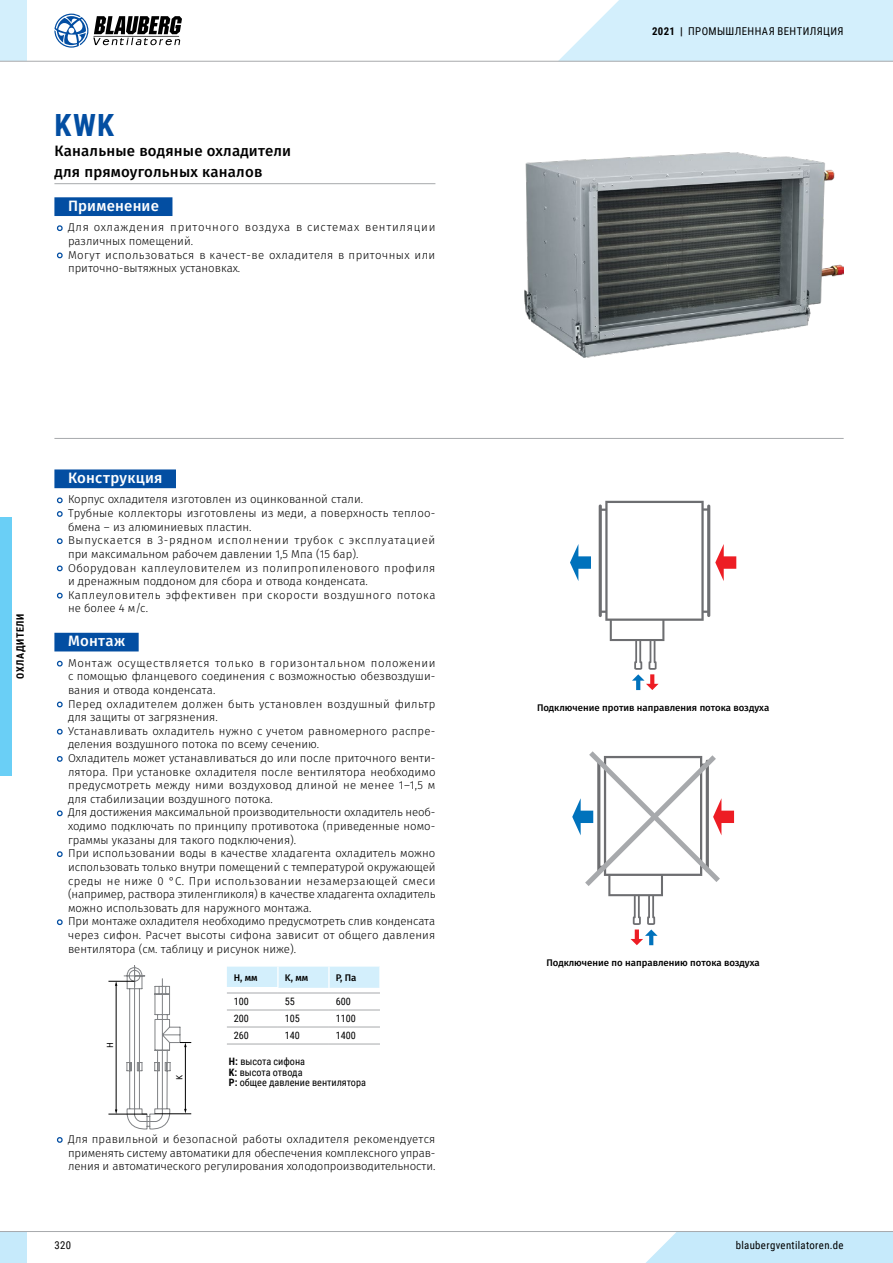
<style>
.page{position:relative;width:893px;height:1263px;background:#fff}
.page>*{position:absolute;margin:0;border:0;box-sizing:border-box;transform-origin:0 0}
.t1{font:700 30.6px "Roboto Condensed";color:#034ea2}
.t2{font:500 15px/20.4px "Fira Sans";letter-spacing:.015em;color:#000}
.t3{font:500 15px "Fira Sans";letter-spacing:.01em;color:#fff}
.t4{font:300 11.4px/13.6px "Fira Sans";color:#000}
.t5{font:300 11.4px/13.6px "Fira Sans";letter-spacing:.04em;color:#000}
.t6{font:10.8px "Roboto Condensed";letter-spacing:.035em;color:#000}
.t7{font:10.2px/10.5px "Roboto Condensed";color:#000}
.t8{font:700 10.2px "Roboto Condensed";letter-spacing:.055em;color:#000}
.t9{font:500 9.6px "Fira Sans";color:#000}
.t10{font:9px "Fira Sans";color:#000;scale:.95 1}
.s1{font-weight:700}
</style>
<div class="page">
<div style="left:0;top:517px;width:12px;height:259px;background:#6acff6"></div>
<img style="left:525px;top:153px;width:319px;height:205px">
<hr style="left:54px;top:183px;width:381px;height:1px;background:#a7a9ac">
<div style="left:54px;top:197px;width:118px;height:19px;background:#034ea2"></div>
<svg style="left:56px;top:225px;width:7px;height:7px"></svg>
<svg style="left:56px;top:252px;width:7px;height:7px"></svg>
<div style="left:54px;top:469px;width:122px;height:19px;background:#034ea2"></div>
<div style="left:54px;top:633px;width:85px;height:18px;background:#034ea2"></div>
<svg style="left:56px;top:497px;width:7px;height:7px"></svg>
<svg style="left:57px;top:511px;width:6px;height:6px"></svg>
<svg style="left:56px;top:538px;width:7px;height:6px"></svg>
<svg style="left:56px;top:565px;width:7px;height:7px"></svg>
<svg style="left:56px;top:592px;width:7px;height:7px"></svg>
<svg style="left:56px;top:660px;width:7px;height:7px"></svg>
<svg style="left:56px;top:701px;width:7px;height:7px"></svg>
<svg style="left:56px;top:728px;width:7px;height:7px"></svg>
<svg style="left:56px;top:756px;width:7px;height:6px"></svg>
<svg style="left:56px;top:810px;width:7px;height:7px"></svg>
<svg style="left:56px;top:851px;width:7px;height:6px"></svg>
<svg style="left:56px;top:919px;width:7px;height:7px"></svg>
<svg style="left:56px;top:1137px;width:7px;height:6px"></svg>
<svg style="left:108px;top:965px;width:83px;height:164px"></svg>
<svg style="left:227px;top:967px;width:153px;height:77px"></svg>
<hr style="left:227px;top:1010px;width:51px;height:1px;background:#a7a9ac">
<hr style="left:278px;top:1010px;width:51px;height:1px;background:#a7a9ac">
<hr style="left:329px;top:1010px;width:51px;height:1px;background:#a7a9ac">
<hr style="left:227px;top:1027px;width:51px;height:1px;background:#a7a9ac">
<hr style="left:278px;top:1027px;width:51px;height:1px;background:#a7a9ac">
<hr style="left:329px;top:1027px;width:51px;height:1px;background:#a7a9ac">
<hr style="left:379px;top:967px;width:2px;height:21px;background:#fff">
<hr style="left:328px;top:967px;width:2px;height:21px;background:#fff">
<hr style="left:277px;top:967px;width:2px;height:21px;background:#fff">
<hr style="left:227px;top:993px;width:51px;height:1px;background:#a7a9ac">
<hr style="left:278px;top:993px;width:51px;height:1px;background:#a7a9ac">
<hr style="left:329px;top:993px;width:51px;height:1px;background:#a7a9ac">
<hr style="left:227px;top:1044px;width:51px;height:1px;background:#a7a9ac">
<hr style="left:278px;top:1044px;width:51px;height:1px;background:#a7a9ac">
<hr style="left:329px;top:1044px;width:51px;height:1px;background:#a7a9ac">
<hr style="left:54px;top:438px;width:790px;height:1px;background:#a7a9ac">
<svg style="left:570px;top:544px;width:21px;height:37px"></svg>
<svg style="left:599px;top:501px;width:137px;height:189px"></svg>
<svg style="left:572px;top:751px;width:162px;height:194px"></svg>
<div style="left:646px;top:1232px;width:247px;height:31px;background:#c6eafb"></div>
<div style="left:0;top:1231px;width:27px;height:32px;background:#c6eafb"></div>
<hr style="left:0;top:1231px;width:893px;height:1px;background:#a7a9ac">
<div style="left:0;top:0;width:27px;height:61px;background:#d3effc"></div>
<hr style="left:0;top:61px;width:893px;height:1px;background:#a7a9ac">
<svg style="left:558px;top:0;width:335px;height:62px;background:#d6effa"></svg>
<svg style="left:54px;top:14px;width:128px;height:34px"></svg>
<h1 class="t1" style="left:54px;top:104px;width:61px">KWK</h1>
<h2 class="t2" style="left:54px;top:142px;width:238px">Канальные водяные охладители для прямоугольных каналов</h2>
<h2 class="t3" style="left:68px;top:195px;width:92px">Применение</h2>
<p class="t5" style="left:68px;top:221px;width:369px">Для охлаждения приточного воздуха в системах вентиляции различных помещений.<br>Могут использоваться в качест‑ве охладителя в приточных или приточно-вытяжных установках.</p>
<p class="t6" style="left:652px;top:23px;width:193px"><span class="s1">2021 |</span> ПРОМЫШЛЕННАЯ ВЕНТИЛЯЦИЯ</p>
<p class="t8" style="left:13px;top:679px;width:67px;rotate:-90deg">ОХЛАДИТЕЛИ</p>
<h2 class="t3" style="left:68px;top:467px;width:96px">Конструкция</h2>
<p class="t4" style="left:68px;top:493px;width:369px">Корпус охладителя изготовлен из оцинкованной стали.<br>Трубные коллекторы изготовлены из меди, а поверхность теплоо&shy;бмена – из алюминиевых пластин.<br>Выпускается в 3-рядном исполнении трубок с эксплуатацией при максимальном рабочем давлении 1,5 Мпа (15 бар).<br>Оборудован каплеуловителем из полипропиленового профиля и дренажным поддоном для сбора и отвода конденсата.<br>Каплеуловитель эффективен при скорости воздушного потока не более 4 м/с.</p>
<h2 class="t3" style="left:68px;top:631px;width:59px">Монтаж</h2>
<p class="t4" style="left:68px;top:657px;width:369px">Монтаж осуществляется только в горизонтальном положении с помощью фланцевого соединения с возможностью обезвоздуши&shy;вания и отвода конденсата.<br>Перед охладителем должен быть установлен воздушный фильтр для защиты от загрязнения.<br>Устанавливать охладитель нужно с учетом равномерного распре&shy;деления воздушного потока по всему сечению.<br>Охладитель может устанавливаться до или после приточного венти&shy;лятора. При установке охладителя после вентилятора необходимо предусмотреть между ними воздуховод длиной не менее 1–1,5 м для стабилизации воздушного потока.<br>Для достижения максимальной производительности охладитель необ&shy;ходимо подключать по принципу противотока (приведенные номо&shy;граммы указаны для такого подключения).<br>При использовании воды в качестве хладагента охладитель можно использовать только внутри помещений с температурой окружающей среды не ниже 0 °С. При использовании незамерзающей смеси (например, раствора этиленгликоля) в качестве хладагента охладитель можно использовать для наружного монтажа.<br>При монтаже охладителя необходимо предусмотреть слив конденсата через сифон. Расчет высоты сифона зависит от общего давления вентилятора (см. таблицу и рисунок ниже).</p>
<p class="t10" style="left:104px;top:1048px;width:8px;rotate:-90deg">H</p>
<p class="t10" style="left:173px;top:1080px;width:7px;rotate:-90deg">K</p>
<p class="t9" style="left:234px;top:970px;width:26px">H, мм</p>
<p class="t9" style="left:285px;top:970px;width:25px">K, мм</p>
<p class="t9" style="left:336px;top:970px;width:22px">P, Па</p>
<p class="t7" style="left:234px;top:996px;width:17px">100</p>
<p class="t7" style="left:285px;top:996px;width:12px">55</p>
<p class="t7" style="left:336px;top:996px;width:17px">600</p>
<p class="t7" style="left:234px;top:1013px;width:17px">200</p>
<p class="t7" style="left:285px;top:1013px;width:17px">105</p>
<p class="t7" style="left:336px;top:1013px;width:22px">1100</p>
<p class="t7" style="left:234px;top:1030px;width:17px">260</p>
<p class="t7" style="left:285px;top:1030px;width:17px">140</p>
<p class="t7" style="left:336px;top:1030px;width:22px">1400</p>
<p class="t7" style="left:229px;top:1056px;width:139px"><span class="s1">H:</span> высота сифона<br><span class="s1">K:</span> высота отвода<br><span class="s1">P:</span> общее давление вентилятора</p>
<p class="t4" style="left:68px;top:1133px;width:369px;text-align:justify">Для правильной и безопасной работы охладителя рекомендуется применять систему автоматики для обеспечения комплексного управ&shy;ления и автоматического регулирования холодопроизводительности.</p>
<p class="t9" style="left:537px;top:701px;width:234px">Подключение против направления потока воздуха</p>
<p class="t9" style="left:546px;top:956px;width:215px">Подключение по направлению потока воздуха</p>
<p class="t6" style="left:54px;top:1238px;width:18px">320</p>
<p class="t6" style="left:736px;top:1238px;width:109px">blaubergventilatoren.de</p>
</div>
